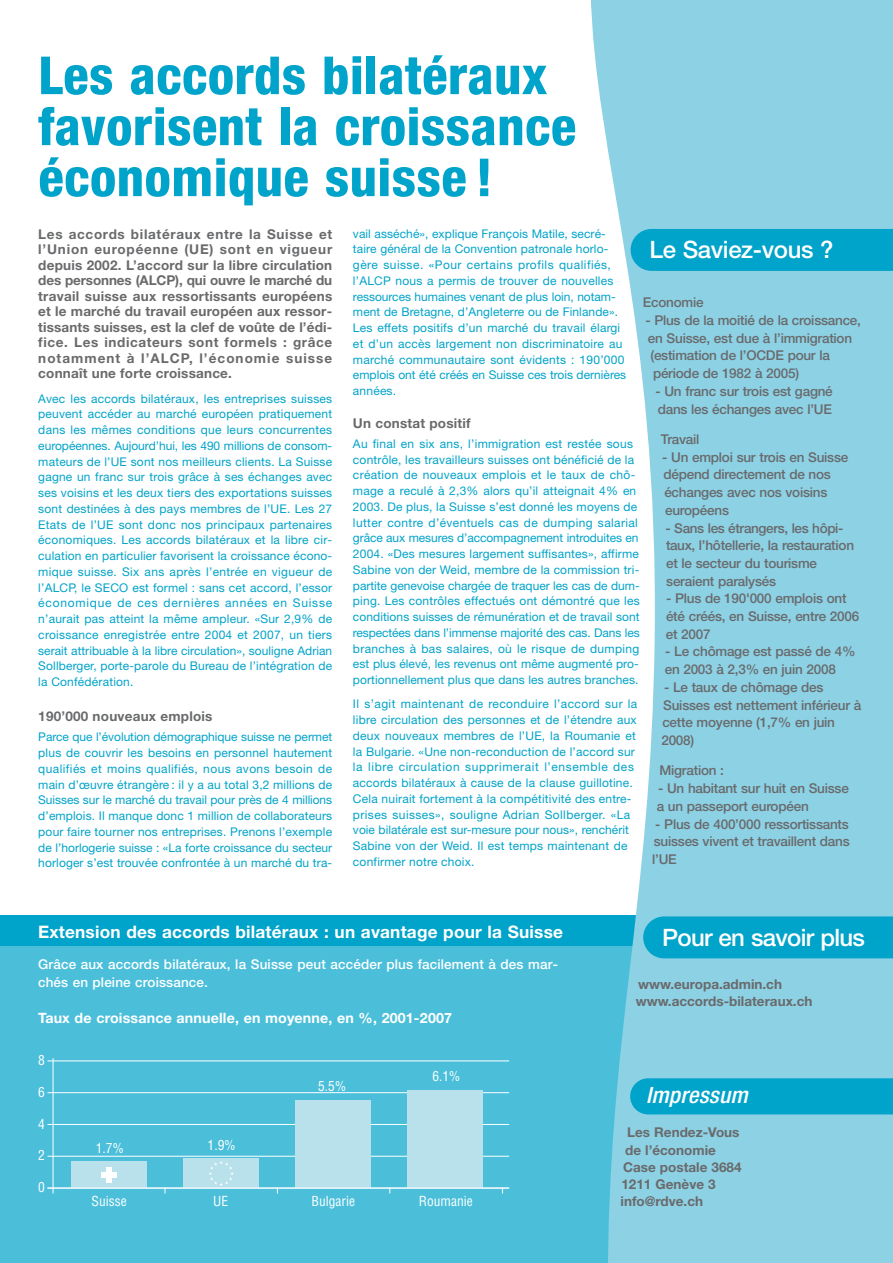
<style>
.page{position:relative;width:893px;height:1263px;background:#fff}
.page>*{position:absolute;margin:0;border:0;box-sizing:border-box;transform-origin:0 0}
.t1{font:800 condensed 52.5px/51px "Helvetica Neue";letter-spacing:.01em;color:#00a3c9}
.t2{font:500 24px "Helvetica Neue";letter-spacing:-.03em;color:#fff}
.t3{font:italic 500 condensed 22.5px "Helvetica Neue";color:#fff}
.t4{font:700 17.25px "Helvetica Neue";letter-spacing:.01em;color:#fff}
.t5{font:700 14.25px "Helvetica Neue";letter-spacing:.01em;color:#fff}
.t6{font:500 13.5px/17.7px "Helvetica Neue";letter-spacing:-.015em;color:#696a6c}
.t7{font:700 13.5px/15.5px "Helvetica Neue";color:#696a6c;text-align:justify}
.t8{font:500 13.5px/18px "Helvetica Neue";letter-spacing:.01em;color:#fff}
.t9{font:condensed 13.5px "Helvetica";color:#fff}
.t10{font:12px/15.8px "Helvetica Neue";letter-spacing:.015em;color:#00a3c9}
</style>
<div class="page">
<div style="left:0;top:928px;width:657px;height:335px;background:#4bbfda"></div>
<div style="left:0;top:916px;width:649px;height:30px;background:#00a3c9"></div>
<svg style="left:591px;top:1px;width:302px;height:1262px;fill:#8dd1e4"></svg>
<div style="left:630px;top:1078px;width:263px;height:36px;background:#00a3c9"></div>
<div style="left:631px;top:229px;width:262px;height:42px;background:#00a3c9"></div>
<div style="left:643px;top:916px;width:250px;height:42px;background:#00a3c9"></div>
<hr style="left:48px;top:1188px;width:461px;height:1px;background:#fff">
<hr style="left:48px;top:1156px;width:461px;height:1px;background:#fff">
<hr style="left:48px;top:1124px;width:461px;height:1px;background:#fff">
<hr style="left:48px;top:1092px;width:461px;height:1px;background:#fff">
<hr style="left:48px;top:1060px;width:461px;height:1px;background:#fff">
<hr style="left:53px;top:1059px;width:1px;height:134px;background:#fff">
<div style="left:71px;top:1162px;width:76px;height:26px;background:#b9e1ec"></div>
<div style="left:183px;top:1159px;width:76px;height:29px;background:#b9e1ec"></div>
<div style="left:295px;top:1100px;width:76px;height:88px;background:#b9e1ec"></div>
<div style="left:408px;top:1090px;width:75px;height:98px;background:#b9e1ec"></div>
<hr style="left:48px;top:1187px;width:461px;height:1px;background:#fff">
<div style="left:106px;top:1167px;width:5px;height:16px;background:#fff"></div>
<div style="left:101px;top:1172px;width:16px;height:5px;background:#fff"></div>
<svg style="left:209px;top:1161px;width:25px;height:25px"></svg>
<h1 class="t1" style="left:38px;top:55px;width:539px">Les accords bilatéraux favorisent la croissance économique suisse !</h1>
<p class="t7" style="left:38px;top:227px;width:295px">Les accords bilatéraux entre la Suisse et l’Union européenne (UE) sont en vigueur depuis 2002. L’accord sur la libre circulation des personnes (ALCP), qui ouvre le marché du travail suisse aux ressortissants européens et le marché du travail européen aux ressor&shy;tissants suisses, est la clef de voûte de l’édi&shy;fice. Les indicateurs sont formels : grâce notamment à l’ALCP, l’économie suisse connaît une forte croissance.</p>
<p class="t10" style="left:38px;top:392px;width:295px;text-align:justify">Avec les accords bilatéraux, les entreprises suisses peuvent accéder au marché européen pratiquement dans les mêmes conditions que leurs concurrentes européennes. Aujourd’hui, les 490 millions de consom&shy;mateurs de l’UE sont nos meilleurs clients. La Suisse gagne un franc sur trois grâce à ses échanges avec ses voisins et les deux tiers des exportations suisses sont destinées à des pays membres de l’UE. Les 27<br>Etats de l’UE sont donc nos principaux partenaires économiques. Les accords bilatéraux et la libre cir&shy;culation en particulier favorisent la croissance écono&shy;mique suisse. Six ans après l’entrée en vigueur de l’ALCP, le SECO est formel : sans cet accord, l’essor économique de ces dernières années en Suisse n’aurait pas atteint la même ampleur. «Sur 2,9% de croissance enregistrée entre 2004 et 2007, un tiers serait attribuable à la libre circulation», souligne Adrian Sollberger, porte-parole du Bureau de l’intégration de la Confédération.</p>
<p class="t7" style="left:38px;top:710px;width:176px">190’000 nouveaux emplois</p>
<p class="t10" style="left:38px;top:730px;width:295px;text-align:justify">Parce que l’évolution démographique suisse ne permet plus de couvrir les besoins en personnel hautement qualifiés et moins qualifiés, nous avons besoin de main d’œuvre étrangère : il y a au total 3,2 millions de Suisses sur le marché du travail pour près de 4 millions d’emplois. Il manque donc 1 million de collaborateurs pour faire tourner nos entreprises. Prenons l’exemple de l’horlogerie suisse : «La forte croissance du secteur horloger s’est trouvée confrontée à un marché du tra-</p>
<p class="t10" style="left:353px;top:227px;width:275px">vail asséché», explique François Matile, secré&shy;taire général de la Convention patronale horlo&shy;gère suisse. «Pour certains profils qualifiés, l’ALCP nous a permis de trouver de nouvelles ressources humaines venant de plus loin, notam&shy;ment de Bretagne, d’Angleterre ou de Finlande».<br>Les effets positifs d’un marché du travail élargi et d’un accès largement non discriminatoire au marché communautaire sont évidents : 190’000 emplois ont été créés en Suisse ces trois dernières années.</p>
<p class="t7" style="left:353px;top:416px;width:119px">Un constat positif</p>
<p class="t10" style="left:353px;top:437px;width:288px">Au final en six ans, l’immigration est restée sous contrôle, les travailleurs suisses ont bénéficié de la création de nouveaux emplois et le taux de chô&shy;mage a reculé à 2,3% alors qu’il atteignait 4% en 2003. De plus, la Suisse s’est donné les moyens de lutter contre d’éventuels cas de dumping salarial grâce aux mesures d’accompagnement introduites en 2004. «Des mesures largement suffisantes», affirme Sabine von der Weid, membre de la commission tri&shy;partite genevoise chargée de traquer les cas de dum&shy;ping. Les contrôles effectués ont démontré que les conditions suisses de rémunération et de travail sont respectées dans l’immense majorité des cas. Dans les branches à bas salaires, où le risque de dumping est plus élevé, les revenus ont même augmenté pro&shy;portionnellement plus que dans les autres branches.</p>
<p class="t10" style="left:353px;top:697px;width:286px">Il s’agit maintenant de reconduire l’accord sur la libre circulation des personnes et de l’étendre aux deux nouveaux membres de l’UE, la Roumanie et la Bulgarie. «Une non-reconduction de l’accord sur la libre circulation supprimerait l’ensemble des accords bilatéraux à cause de la clause guillotine.<br>Cela nuirait fortement à la compétitivité des entre&shy;prises suisses», souligne Adrian Sollberger. «La voie bilatérale est sur-mesure pour nous», renchérit Sabine von der Weid. Il est temps maintenant de confirmer notre choix.</p>
<h2 class="t2" style="left:649px;top:241px;width:185px">Le Saviez-vous ?</h2>
<p class="t6" style="left:643px;top:295px;width:62px">Economie</p>
<p class="t6" style="left:645px;top:313px;width:217px">- Plus de la moitié de la croissance,</p>
<p class="t6" style="left:648px;top:330px;width:206px">en Suisse, est due à l’immigration</p>
<p class="t6" style="left:650px;top:348px;width:181px">(estimation de l’OCDE pour la</p>
<p class="t6" style="left:653px;top:366px;width:148px">période de 1982 à 2005)</p>
<p class="t6" style="left:655px;top:383px;width:179px">- Un franc sur trois est gagné dans les échanges avec l’UE</p>
<p class="t6" style="left:661px;top:432px;width:40px">Travail</p>
<p class="t6" style="left:662px;top:449px;width:188px">- Un emploi sur trois en Suisse dépend directement de nos échanges avec nos voisins européens</p>
<p class="t6" style="left:666px;top:520px;width:190px">- Sans les étrangers, les hôpi&shy;taux, l’hôtellerie, la restauration et le secteur du tourisme seraient paralysés</p>
<p class="t6" style="left:666px;top:591px;width:195px">- Plus de 190'000 emplois ont été créés, en Suisse, entre 2006 et 2007</p>
<p class="t6" style="left:665px;top:644px;width:192px">- Le chômage est passé de 4% en 2003 à 2,3% en juin 2008</p>
<p class="t6" style="left:661px;top:679px;width:201px">- Le taux de chômage des<br>Suisses est nettement inférieur à cette moyenne (1,7% en juin<br>2008)</p>
<p class="t6" style="left:659px;top:763px;width:66px">Migration :</p>
<p class="t6" style="left:657px;top:781px;width:194px">- Un habitant sur huit en Suisse a un passeport européen</p>
<p class="t6" style="left:652px;top:816px;width:199px;text-align:justify">- Plus de 400’000 ressortissants suisses vivent et travaillent dans l’UE</p>
<h3 class="t4" style="left:38px;top:926px;width:526px">Extension des accords bilatéraux : un avantage pour la Suisse</h3>
<p class="t8" style="left:38px;top:957px;width:521px">Grâce aux accords bilatéraux, la Suisse peut accéder plus facilement à des mar&shy;chés en pleine croissance.</p>
<p class="t5" style="left:38px;top:1013px;width:416px">Taux de croissance annuelle, en moyenne, en %, 2001-2007</p>
<p class="t9" style="left:38px;top:1055px;width:8px">8</p>
<p class="t9" style="left:38px;top:1087px;width:8px">6</p>
<p class="t9" style="left:38px;top:1118px;width:8px">4</p>
<p class="t9" style="left:38px;top:1150px;width:8px">2</p>
<p class="t9" style="left:38px;top:1182px;width:8px">0</p>
<p class="t9" style="left:96px;top:1143px;width:30px">1.7%</p>
<p class="t9" style="left:208px;top:1140px;width:30px">1.9%</p>
<p class="t9" style="left:318px;top:1081px;width:30px">5.5%</p>
<p class="t9" style="left:432px;top:1071px;width:30px">6.1%</p>
<p class="t9" style="left:92px;top:1196px;width:37px">Suisse</p>
<p class="t9" style="left:213px;top:1196px;width:16px">UE</p>
<p class="t9" style="left:312px;top:1196px;width:45px">Bulgarie</p>
<p class="t9" style="left:419px;top:1196px;width:55px">Roumanie</p>
<h2 class="t2" style="left:662px;top:929px;width:204px">Pour en savoir plus</h2>
<p class="t7" style="left:636px;top:976px;width:178px;line-height:17.7px">www.europa.admin.ch www.accords-bilateraux.ch</p>
<h3 class="t3" style="left:646px;top:1087px;width:108px">Impressum</h3>
<p class="t7" style="left:627px;top:1126px;width:114px">Les Rendez-Vous</p>
<p class="t7" style="left:625px;top:1143px;width:92px">de l’économie</p>
<p class="t7" style="left:623px;top:1160px;width:120px">Case postale 3684</p>
<p class="t7" style="left:621px;top:1178px;width:96px">1211 Genève 3</p>
<p class="t7" style="left:620px;top:1195px;width:84px">info@rdve.ch</p>
</div>
